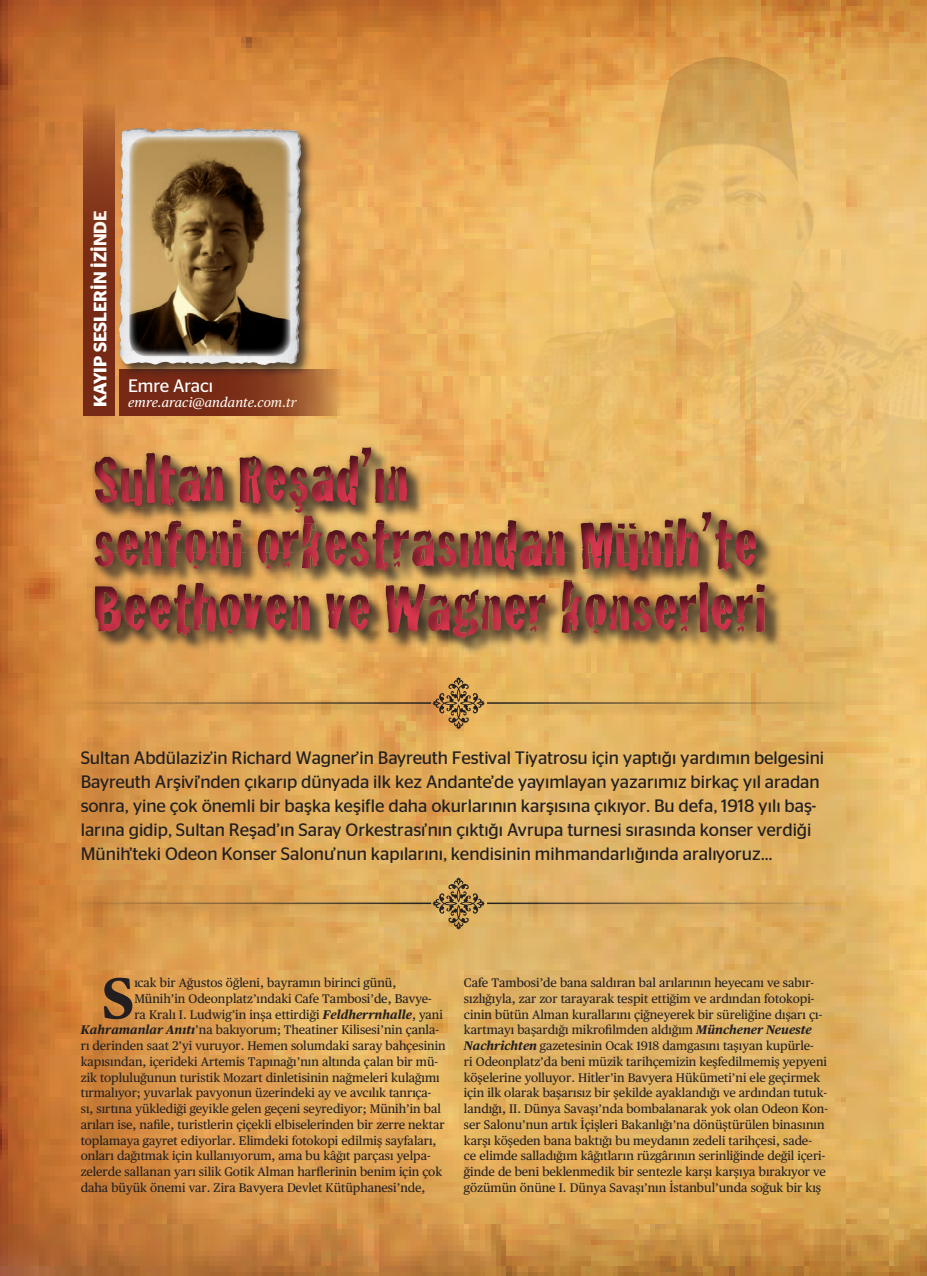
<style>
.page{position:relative;width:927px;height:1276px;background:#fff}
.page>*{position:absolute;margin:0;border:0;box-sizing:border-box;transform-origin:0 0}
.t1{font:700 57.9px "DK Publico Text";color:#231f20}
.t2{font:18px/24px "DK Stag Sans";color:#231f20}
.t3{font:600 18px "DK Stag Sans";letter-spacing:.005em;color:#fff}
.t4{font:18px "DK Stag Sans";letter-spacing:-.01em;color:#fff}
.t5{font:italic 13.5px "DK Publico Text";color:#fff}
.t6{font:12.45px/15.8px "DK Publico Text";color:#231f20}
.s1{font-weight:700;font-style:italic}
</style>
<div class="page">
<img style="left:0;top:0;width:927px;height:1276px">
<img style="left:519px;top:57px;width:408px;height:607px">
<div style="left:97px;top:450px;width:686px;height:206px;background:#231f20;opacity:.75"></div>
<div style="left:87px;top:440px;width:693px;height:211px;background:#231f20;opacity:.75"></div>
<svg style="left:84px;top:98px;width:31px;height:318px;background:#85381b"></svg>
<svg style="left:120px;top:369px;width:226px;height:47px;background:#8c4422"></svg>
<div style="left:69px;top:698px;width:373px;height:18px;background:#231f20;opacity:.35"></div>
<hr style="left:72px;top:702px;width:359px;height:2px;background:#231f20">
<div style="left:484px;top:698px;width:363px;height:18px;background:#deb15f"></div>
<hr style="left:487px;top:702px;width:349px;height:2px;background:#231f20">
<svg style="left:432px;top:677px;width:53px;height:52px;background:#bb8d4c"></svg>
<div style="left:69px;top:898px;width:373px;height:18px;background:#231f20;opacity:.35"></div>
<hr style="left:72px;top:902px;width:359px;height:2px;background:#231f20">
<div style="left:484px;top:898px;width:363px;height:18px;background:#231f20;opacity:.35"></div>
<hr style="left:487px;top:902px;width:349px;height:2px;background:#231f20">
<svg style="left:432px;top:877px;width:53px;height:52px;background:#b59152"></svg>
<div style="left:117px;top:126px;width:198px;height:252px;background:#231f20;opacity:.75"></div>
<img style="left:119px;top:128px;width:79px;height:236px">
<img style="left:129px;top:136px;width:162px;height:220px">
<h2 class="t3" style="left:90px;top:407px;width:198px;rotate:-90deg">KAYIP SESLERİN İZİNDE</h2>
<h2 class="t4" style="left:128px;top:376px;width:87px">Emre Aracı</h2>
<p class="t5" style="left:128px;top:397px;width:170px">emre.araci@andante.com.tr</p>
<p class="t2" style="left:81px;top:746px;width:745px">Sultan Abdülaziz’in Richard Wagner’in Bayreuth Festival Tiyatrosu için yaptığı yardımın belgesini Bayreuth Arşivi’nden çıkarıp dünyada ilk kez Andante’de yayımlayan yazarımız birkaç yıl aradan sonra, yine çok önemli bir başka keşifle daha okurlarının karşısına çıkıyor. Bu defa, 1918 yılı baş&shy;larına gidip, Sultan Reşad’ın Saray Orkestrası’nın çıktığı Avrupa turnesi sırasında konser verdiği Münih’teki Odeon Konser Salonu’nun kapılarını, kendisinin mihmandarlığında aralıyoruz…</p>
<h1 class="t1" style="left:102px;top:972px;width:34px">S</h1>
<p class="t6" style="left:134px;top:975px;width:263px">ıcak bir Ağustos öğleni, bayramın birinci günü,</p>
<p class="t6" style="left:134px;top:991px;width:299px">Münih’in Odeonplatz’ındaki Cafe Tambosi’de, Bavye-</p>
<p class="t6" style="left:134px;top:1007px;width:310px">ra Kralı I. Ludwig’in inşa ettirdiği <span class="s1">Feldherrnhalle</span>, yani</p>
<p class="t6" style="left:81px;top:1022px;width:360px"><span class="s1">Kahramanlar Anıtı</span>’na bakıyorum; Theatiner Kilisesi’nin çanla-</p>
<p class="t6" style="left:81px;top:1038px;width:367px">rı derinden saat 2’yi vuruyor. Hemen solumdaki saray bahçesinin</p>
<p class="t6" style="left:81px;top:1054px;width:359px">kapısından, içerideki Artemis Tapınağı’nın altında çalan bir mü-</p>
<p class="t6" style="left:81px;top:1070px;width:360px">zik topluluğunun turistik Mozart dinletisinin nağmeleri kulağımı</p>
<p class="t6" style="left:81px;top:1085px;width:352px">tırmalıyor; yuvarlak pavyonun üzerindeki ay ve avcılık tanrıça-</p>
<p class="t6" style="left:81px;top:1101px;width:362px">sı, sırtına yüklediği geyikle gelen geçeni seyrediyor; Münih’in bal</p>
<p class="t6" style="left:81px;top:1117px;width:365px">arıları ise, nafile, turistlerin çiçekli elbiselerinden bir zerre nektar</p>
<p class="t6" style="left:81px;top:1133px;width:357px">toplamaya gayret ediyorlar. Elimdeki fotokopi edilmiş sayfaları,</p>
<p class="t6" style="left:81px;top:1148px;width:351px">onları dağıtmak için kullanıyorum, ama bu kâğıt parçası yelpa-</p>
<p class="t6" style="left:81px;top:1164px;width:363px">zelerde sallanan yarı silik Gotik Alman harflerinin benim için çok</p>
<p class="t6" style="left:81px;top:1180px;width:346px">daha büyük önemi var. Zira Bavyera Devlet Kütüphanesi’nde,</p>
<p class="t6" style="left:464px;top:975px;width:365px">Cafe Tambosi’de bana saldıran bal arılarının heyecanı ve sabır&shy;sızlığıyla, zar zor tarayarak tespit ettiğim ve ardından fotokopi&shy;cinin bütün Alman kurallarını çiğneyerek bir süreliğine dışarı çı&shy;kartmayı başardığı mikrofilmden aldığım <span class="s1">Münchener Neueste Nachrichten</span> gazetesinin Ocak 1918 damgasını taşıyan kupürle-<br>ri Odeonplatz’da beni müzik tarihçemizin keşfedilmemiş yepyeni köşelerine yolluyor. Hitler’in Bavyera Hükümeti’ni ele geçirmek için ilk olarak başarısız bir şekilde ayaklandığı ve ardından tutuk&shy;landığı, II. Dünya Savaşı’nda bombalanarak yok olan Odeon Kon&shy;ser Salonu’nun artık İçişleri Bakanlığı’na dönüştürülen binasının karşı köşeden bana baktığı bu meydanın zedeli tarihçesi, sade-<br>ce elimde salladığım kâğıtların rüzgârının serinliğinde değil içeri&shy;ğinde de beni beklenmedik bir sentezle karşı karşıya bırakıyor ve gözümün önüne I. Dünya Savaşı’nın İstanbul’unda soğuk bir kış</p>
</div>
